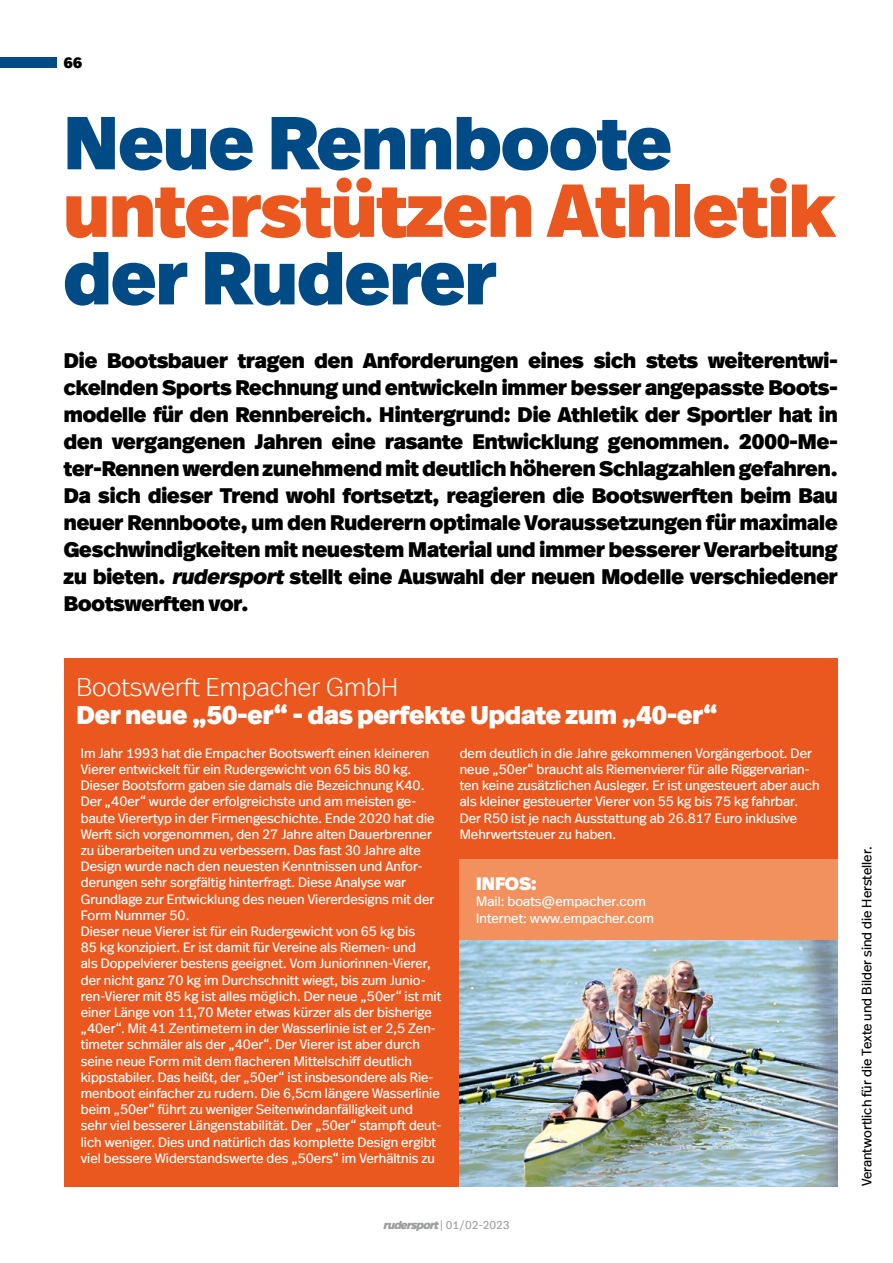
<style>
.page{position:relative;width:893px;height:1263px;background:#fff}
.page>*{position:absolute;margin:0;border:0;box-sizing:border-box;transform-origin:0 0}
.t1{font:900 74.85px "Real Head Offc Pro";color:#004b85}
.t2{font:900 74.85px "Real Head Offc Pro";color:#ea571f}
.t3{font:900 25.5px "Real Head Offc Pro";color:#fff}
.t4{font:300 25.5px "Real Head Offc Pro";color:#fff}
.t5{font:900 21px/27px "Real Head Offc Pro";color:#000;text-align:justify}
.t6{font:900 18px "Real Head Offc Pro";letter-spacing:-.005em;color:#fff}
.t7{font:900 15px "Real Head Offc Pro";color:#000}
.t8{font:13.5px/16.2px "Real Head Offc Pro";color:#fff}
.t9{font:13.5px "Real Head Offc Pro";color:#000}
.t10{font:11.25px "Real Head Offc Pro";color:#9c9d9d}
.s1{font-style:italic}
.s2{font-weight:900;font-style:italic}
</style>
<div class="page">
<div style="left:0;top:58px;width:56px;height:10px;background:#004b85"></div>
<div style="left:64px;top:658px;width:774px;height:528px;background:#ea571f"></div>
<img style="left:459px;top:940px;width:379px;height:246px">
<div style="left:459px;top:859px;width:379px;height:81px;background:#f2905e"></div>
<p class="t7" style="left:64px;top:50px;width:20px">66</p>
<h1 class="t1" style="left:64px;top:77px;width:609px">Neue Rennboote</h1>
<h1 class="t2" style="left:64px;top:145px;width:773px">unterstützen Athletik</h1>
<h1 class="t1" style="left:64px;top:212px;width:434px">der Ruderer</h1>
<p class="t5" style="left:64px;top:345px;width:775px">Die Bootsbauer tragen den Anforderungen eines sich stets weiterentwi&shy;ckelnden Sports Rechnung und entwickeln immer besser angepasste Boots&shy;modelle für den Rennbereich. Hintergrund: Die Athletik der Sportler hat in den vergangenen Jahren eine rasante Entwicklung genommen. 2000-Me&shy;ter-Rennen werden zunehmend mit deutlich höheren Schlagzahlen gefahren.<br>Da sich dieser Trend wohl fortsetzt, reagieren die Bootswerften beim Bau neuer Rennboote, um den Ruderern optimale Voraussetzungen für maximale Geschwindigkeiten mit neuestem Material und immer besserer Verarbeitung zu bieten. <span class="s1">rudersport</span>stellt eine Auswahl der neuen Modelle verschiedener Bootswerften vor.</p>
<h2 class="t4" style="left:77px;top:667px;width:323px">Bootswerft Empacher GmbH</h2>
<h2 class="t3" style="left:77px;top:693px;width:643px">Der neue „50-er“ - das perfekte Update zum „40-er“</h2>
<p class="t8" style="left:81px;top:744px;width:362px">Im Jahr 1993 hat die Empacher Bootswerft einen kleineren Vierer entwickelt für ein Rudergewicht von 65 bis 80 kg.<br>Dieser Bootsform gaben sie damals die Bezeichnung K40.<br>Der „40er“ wurde der erfolgreichste und am meisten ge&shy;baute Vierertyp in der Firmengeschichte. Ende 2020 hat die Werft sich vorgenommen, den 27 Jahre alten Dauerbrenner zu überarbeiten und zu verbessern. Das fast 30 Jahre alte Design wurde nach den neuesten Kenntnissen und Anfor&shy;derungen sehr sorgfältig hinterfragt. Diese Analyse war Grundlage zur Entwicklung des neuen Viererdesigns mit der Form Nummer 50.<br>Dieser neue Vierer ist für ein Rudergewicht von 65 kg bis<br>85 kg konzipiert. Er ist damit für Vereine als Riemen- und<br>als Doppelvierer bestens geeignet. Vom Juniorinnen-Vierer, der nicht ganz 70 kg im Durchschnitt wiegt, bis zum Junio&shy;ren-Vierer mit 85 kg ist alles möglich. Der neue „50er“ ist mit einer Länge von 11,70 Meter etwas kürzer als der bisherige „40er“. Mit 41 Zentimetern in der Wasserlinie ist er 2,5 Zen&shy;timeter schmäler als der „40er“. Der Vierer ist aber durch seine neue Form mit dem flacheren Mittelschiff deutlich kippstabiler. Das heißt, der „50er“ ist insbesondere als Rie&shy;menboot einfacher zu rudern. Die 6,5cm längere Wasserlinie beim „50er“ führt zu weniger Seitenwindanfälligkeit und sehr viel besserer Längenstabilität. Der „50er“ stampft deut&shy;lich weniger. Dies und natürlich das komplette Design ergibt viel bessere Widerstandswerte des „50ers“ im Verhältnis zu</p>
<p class="t8" style="left:460px;top:744px;width:361px">dem deutlich in die Jahre gekommenen Vorgängerboot. Der neue „50er“ braucht als Riemenvierer für alle Riggervarian&shy;ten keine zusätzlichen Ausleger. Er ist ungesteuert aber auch als kleiner gesteuerter Vierer von 55 kg bis 75 kg fahrbar.<br>Der R50 ist je nach Ausstattung ab 26.817 Euro inklusive Mehrwertsteuer zu haben.</p>
<h3 class="t6" style="left:476px;top:868px;width:62px">INFOS:</h3>
<p class="t8" style="left:476px;top:893px;width:179px">Mail: boats@empacher.com<br>Internet: www.empacher.com</p>
<p class="t10" style="left:383px;top:1216px;width:128px"><span class="s2">rudersport</span>| 0 1/02-202 3</p>
<p class="t9" style="left:856px;top:1186px;width:342px;rotate:-90deg">Verantwortlich für die Texte und Bilder sind die Hersteller.</p>
</div>
